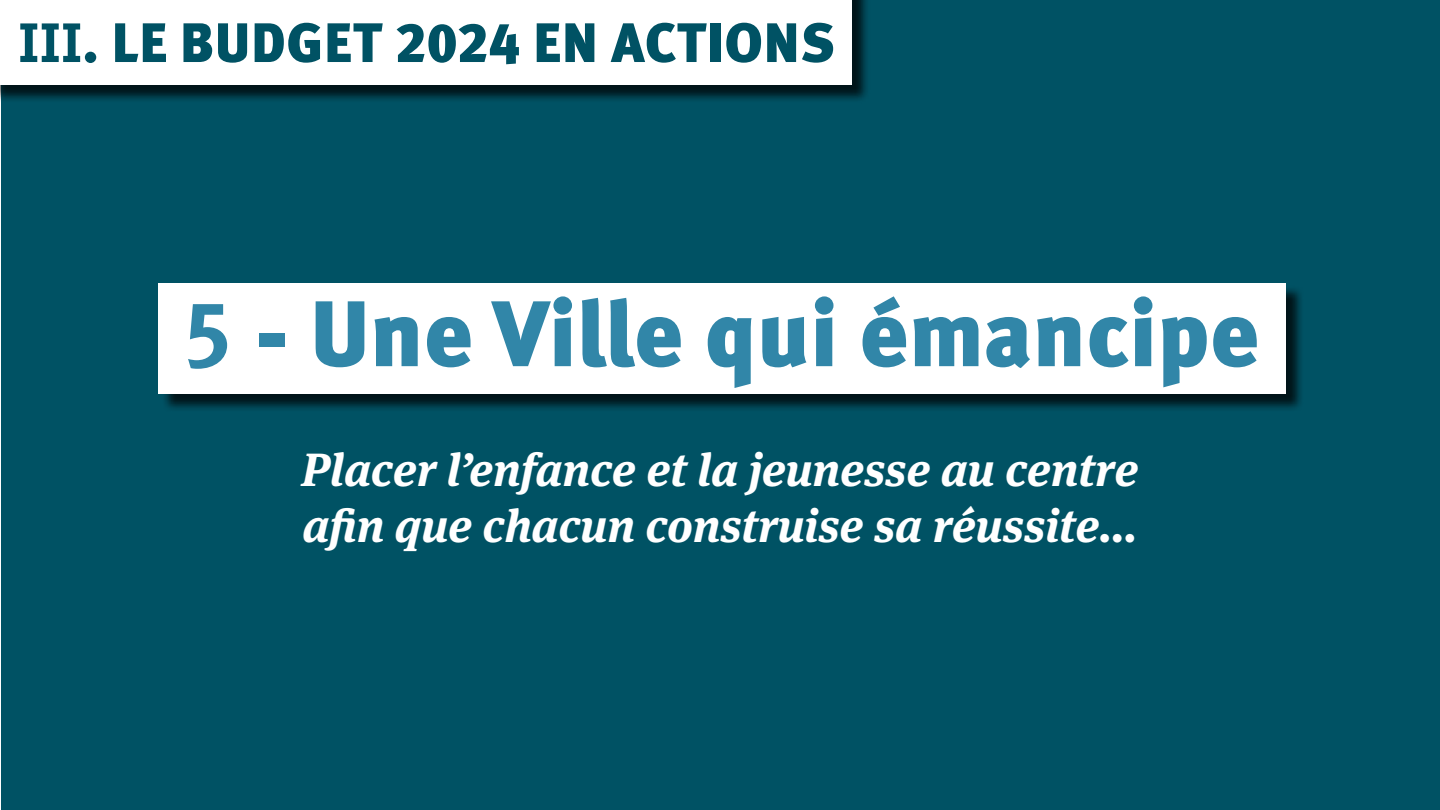
<style>
.page{position:relative;width:1440px;height:810px;background:#fff}
.page>*{position:absolute;margin:0;border:0;box-sizing:border-box;transform-origin:0 0}
.t1{font:900 93px "Meta Pro";color:#3186a8}
.t2{font:900 55.5px "Meta Pro";letter-spacing:.01em;color:#005264}
.t3{font:italic 700 46.5px/55.8px "Meta Serif OT";color:#fff}
.s1{font-family:"Meta Correspondence Pro";font-weight:700}
</style>
<div class="page">
<div style="left:1px;top:0;width:1438px;height:810px;background:#005264"></div>
<div style="left:161px;top:285px;width:1143px;height:127px;background:#000;opacity:.75"></div>
<div style="left:158px;top:283px;width:1127px;height:111px;background:#fff"></div>
<div style="left:0;top:0;width:870px;height:103px;background:#000;opacity:.75"></div>
<div style="left:0;top:0;width:851px;height:85px;background:#fff"></div>
<p class="t2" style="left:18px;top:-1px;width:818px"><span class="s1">III</span>. LE BUDGET 2024 EN ACTIONS</p>
<h1 class="t1" style="left:180px;top:260px;width:1080px"><span class="s1">5</span> - Une Ville qui émancipe</h1>
<p class="t3" style="left:301px;top:443px;width:838px">Placer l’enfance et la jeunesse au centre afin que chacun construise sa réussite…</p>
</div>
